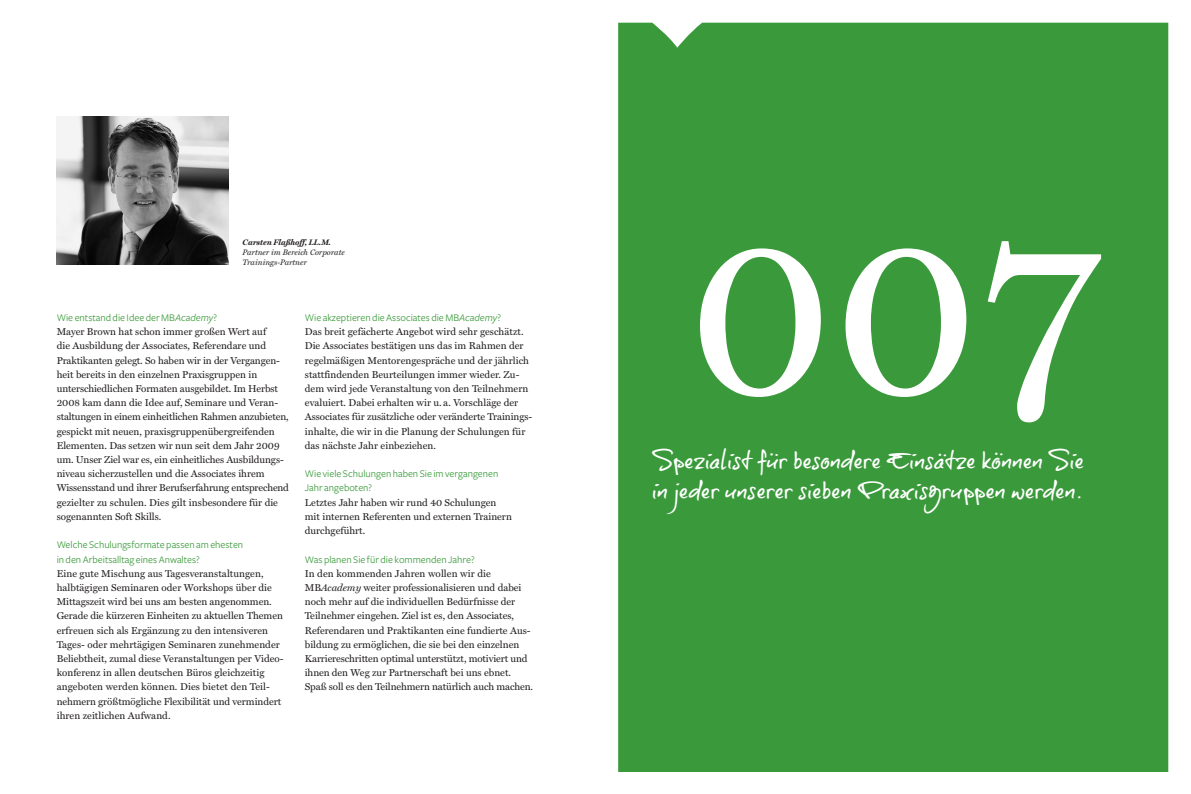
<style>
.page{position:relative;width:1191px;height:794px;background:#fff}
.page>*{position:absolute;margin:0;border:0;box-sizing:border-box;transform-origin:0 0}
.t1{font:235px "Miller Text";color:#fff}
.t2{font:22.2px/30px "Onetrick Tony";letter-spacing:-.005em;color:#fff}
.t3{font:10.5px/14.2px "Freight Sans";color:#3a9a3b}
.t4{font:10px/14.2px "Miller Text";color:#231f20}
.t5{font:italic 8px/10px "Miller Text";color:#231f20}
.t6{font:italic 700 8px "Miller Text";color:#231f20}
.s1{font-style:italic}
</style>
<div class="page">
<div style="left:618px;top:23px;width:550px;height:748px;background:#3a9a3b"></div>
<img style="left:57px;top:116px;width:171px;height:149px">
<p class="t6" style="left:243px;top:237px;width:90px">Carsten Flaßhoff, LL.M.</p>
<p class="t5" style="left:243px;top:247px;width:103px">Partner im Bereich Corporate<br>Trainings-Partner</p>
<p class="t3" style="left:57px;top:310px;width:162px">Wie entstand die Idee der MB<span class="s1">Academy</span>?</p>
<p class="t4" style="left:57px;top:325px;width:234px">Mayer Brown hat schon immer großen Wert auf<br>die Ausbildung der Associates, Referendare und Praktikanten gelegt. So haben wir in der Vergangen&shy;heit bereits in den einzelnen Praxisgruppen in unterschiedlichen Formaten ausgebildet. Im Herbst 2008 kam dann die Idee auf, Seminare und Veran&shy;staltungen in einem einheitlichen Rahmen anzubieten, gespickt mit neuen, praxisgruppenübergreifenden Elementen. Das setzen wir nun seit dem Jahr 2009 um. Unser Ziel war es, ein einheitliches Ausbildungs&shy;niveau sicherzustellen und die Associates ihrem Wissensstand und ihrer Berufserfahrung entsprechend gezielter zu schulen. Dies gilt insbesondere für die sogenannten Soft Skills.</p>
<p class="t3" style="left:57px;top:537px;width:188px">Welche Schulungsformate passen am ehesten in den Arbeitsalltag eines Anwaltes?</p>
<p class="t4" style="left:57px;top:566px;width:228px">Eine gute Mischung aus Tagesveranstaltungen, halbtägigen Seminaren oder Workshops über die Mittagszeit wird bei uns am besten angenommen.<br>Gerade die kürzeren Einheiten zu aktuellen Themen erfreuen sich als Ergänzung zu den intensiveren Tages- oder mehrtägigen Seminaren zunehmender Beliebtheit, zumal diese Veranstaltungen per Video&shy;konferenz in allen deutschen Büros gleichzeitig angeboten werden können. Dies bietet den Teil&shy;nehmern größtmögliche Flexibilität und vermindert ihren zeitlichen Aufwand.</p>
<p class="t3" style="left:305px;top:310px;width:198px">Wie akzeptieren die Associates die MB<span class="s1">Academy</span>?</p>
<p class="t4" style="left:305px;top:325px;width:229px">Das breit gefächerte Angebot wird sehr geschätzt.<br>Die Associates bestätigen uns das im Rahmen der regelmäßigen Mentorengespräche und der jährlich stattfindenden Beurteilungen immer wieder. Zu&shy;dem wird jede Veranstaltung von den Teilnehmern evaluiert. Dabei erhalten wir u. a. Vorschläge der Associates für zusätzliche oder veränderte Trainings&shy;inhalte, die wir in die Planung der Schulungen für das nächste Jahr einbeziehen.</p>
<p class="t3" style="left:305px;top:466px;width:195px">Wie viele Schulungen haben Sie im vergangenen<br>Jahr angeboten?</p>
<p class="t4" style="left:305px;top:495px;width:208px">Letztes Jahr haben wir rund 40 Schulungen mit internen Referenten und externen Trainern durchgeführt.</p>
<p class="t3" style="left:305px;top:552px;width:171px">Was planen Sie für die kommenden Jahre?</p>
<p class="t4" style="left:305px;top:566px;width:230px">In den kommenden Jahren wollen wir die MB<span class="s1">Academy</span> weiter professionalisieren und dabei noch mehr auf die individuellen Bedürfnisse der Teilnehmer eingehen. Ziel ist es, den Associates, Referendaren und Praktikanten eine fundierte Aus&shy;bildung zu ermöglichen, die sie bei den einzelnen Karriereschritten optimal unterstützt, motiviert und ihnen den Weg zur Partnerschaft bei uns ebnet.<br>Spaß soll es den Teilnehmern natürlich auch machen.</p>
<h1 class="t1" style="left:688px;top:174px;width:411px">007</h1>
<h2 class="t2" style="left:652px;top:445px;width:433px">Spezialist für besondere Einsätze können Sie in jeder unserer sieben Praxisgruppen werden.</h2>
</div>
